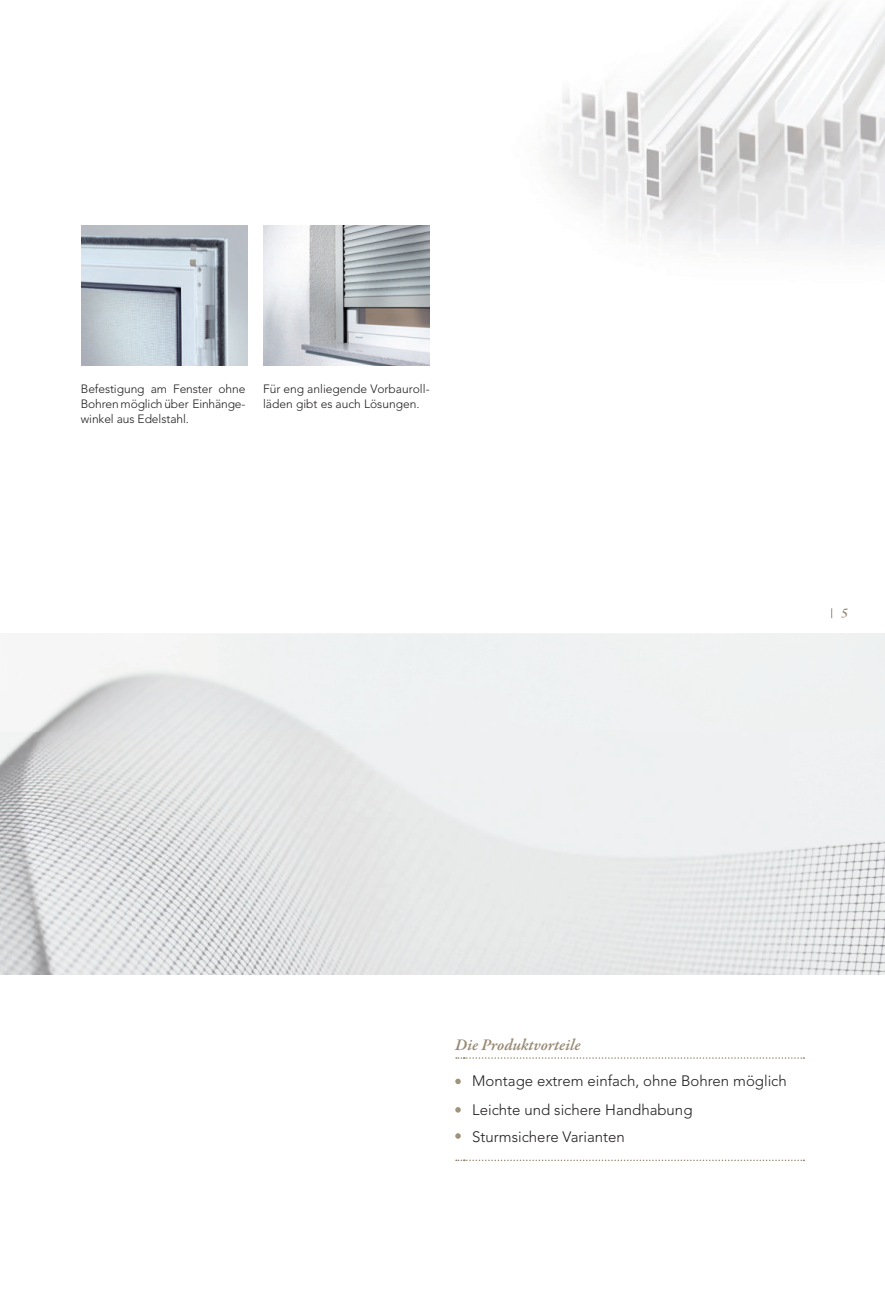
<style>
.page{position:relative;width:885px;height:1289px;background:#fff}
.page>*{position:absolute;margin:0;border:0;box-sizing:border-box;transform-origin:0 0}
.t1{font:italic 600 16.5px "Garamond Premr Pro";letter-spacing:-.005em;color:#998a75}
.t2{font:300 15px/28.3px "Avenir";color:#231f20}
.t3{font:italic 600 13.5px "Garamond Premr Pro";color:#998a75}
.t4{font:300 12px/15px "Avenir";letter-spacing:-.005em;color:#231f20}
</style>
<div class="page">
<img style="left:548px;top:1px;width:336px;height:248px">
<img style="left:81px;top:226px;width:166px;height:139px">
<img style="left:264px;top:226px;width:165px;height:139px">
<svg style="left:456px;top:1057px;width:348px;height:1px"></svg>
<svg style="left:456px;top:1159px;width:348px;height:2px"></svg>
<svg style="left:455px;top:1078px;width:5px;height:6px"></svg>
<svg style="left:455px;top:1107px;width:5px;height:5px"></svg>
<svg style="left:455px;top:1133px;width:5px;height:5px"></svg>
<img style="left:0;top:634px;width:884px;height:340px">
<p class="t4" style="left:81px;top:381px;width:166px;text-align:justify">Befestigung am Fenster ohne Bohren möglich über Einhänge&shy;winkel aus Edelstahl.</p>
<p class="t4" style="left:263px;top:381px;width:168px">Für eng anliegende Vorbauroll&shy;läden gibt es auch Lösungen.</p>
<p class="t3" style="left:841px;top:604px;width:8px">5</p>
<h1 class="t1" style="left:455px;top:1034px;width:127px">Die Produktvorteile</h1>
<p class="t2" style="left:472px;top:1067px;width:316px">Montage extrem einfach, ohne Bohren möglich<br>Leichte und sichere Handhabung</p>
<p class="t2" style="left:472px;top:1122px;width:154px">Sturmsichere Varianten</p>
</div>
